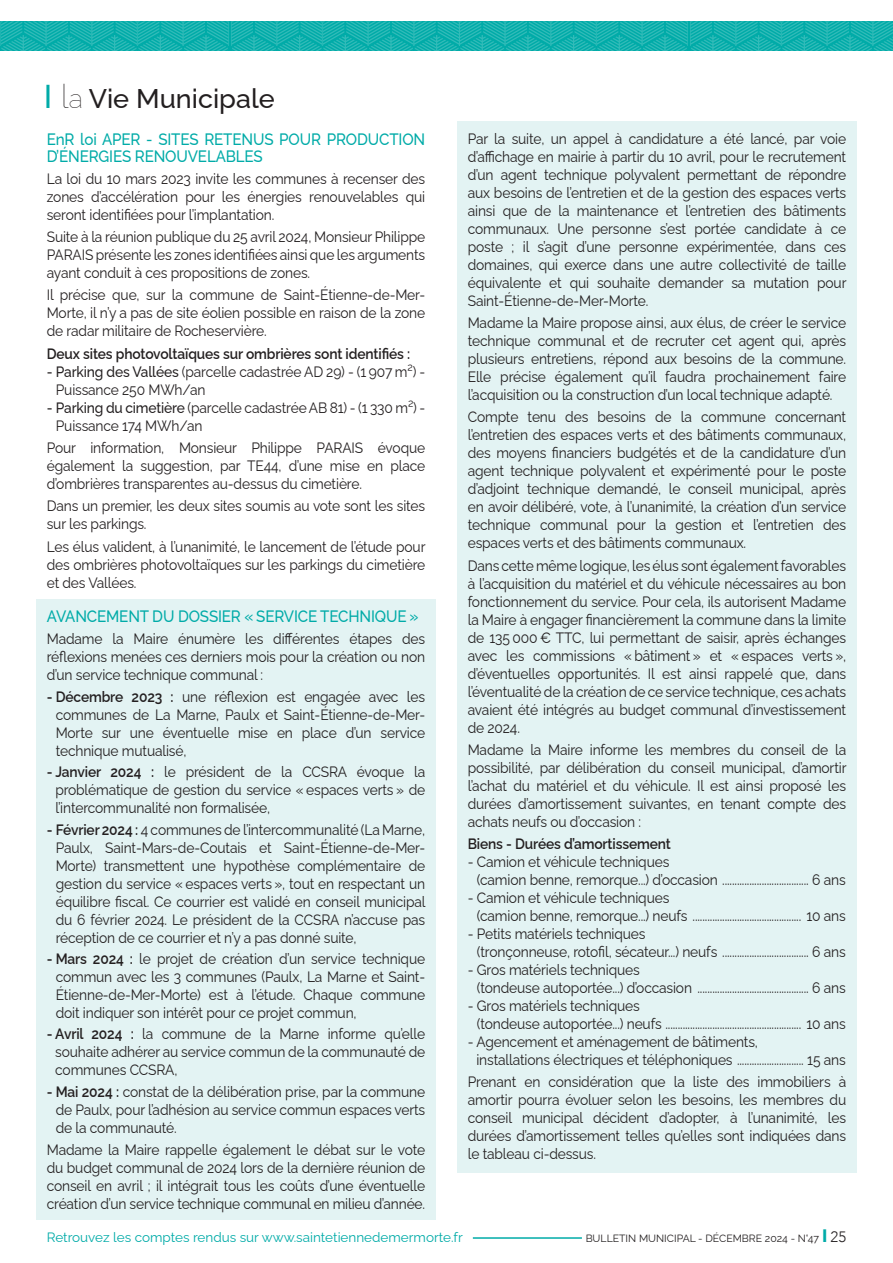
<style>
.page{position:relative;width:893px;height:1263px;background:#fff}
.page>*{position:absolute;margin:0;border:0;box-sizing:border-box;transform-origin:0 0}
.t1{font:500 27px "Raleway";color:#231f20}
.t2{font:500 16.5px/16.5px "Raleway";letter-spacing:-.01em;color:#00aba8;scale:.92 1}
.t3{font:15px/18px "Raleway";letter-spacing:-.01em;color:#231f20;text-align:justify;scale:.92 1}
.t4{font:600 15px "Raleway";letter-spacing:-.01em;color:#231f20;scale:.92 1}
.t5{font:13.5px "Raleway";color:#00aba8}
.t6{font:10.5px "Raleway";color:#231f20}
.s1{font-size:33px;color:#00aba8}
.s2{font-weight:100;font-size:33px}
.s3{font-weight:100}
.s4{font-weight:500}
.s5{font-weight:600}
.s6{font-family:"Avenir";font-weight:900;font-size:18px;color:#00aba8}
.s7{font-family:"Avenir";font-weight:300;font-size:15px}
</style>
<div class="page">
<svg style="left:0;top:21px;width:893px;height:30px;background:#15b1ae"></svg>
<hr style="left:473px;top:1237px;width:109px;height:2px;background:#00aba8">
<div style="left:36px;top:599px;width:400px;height:620px;background:#e3f3f3"></div>
<div style="left:457px;top:121px;width:400px;height:1052px;background:#e3f3f3"></div>
<h1 class="t1" style="left:44px;top:76px;width:232px"><span class="s1">I</span> <span class="s2">l</span><span class="s3">a</span> Vie Municipale</h1>
<p class="t2" style="left:47px;top:129px;width:413px">EnR loi APER - SITES RETENUS POUR PRODUCTION<br>D’ÉNERGIES RENOUVELABLES</p>
<p class="t3" style="left:47px;top:168px;width:413px">La loi du 10 mars 2023 invite les communes à recenser des zones d’accélération pour les énergies renouvelables qui seront identifiées pour l’implantation.</p>
<p class="t3" style="left:47px;top:226px;width:413px">Suite à la réunion publique du 25 avril 2024, Monsieur Philippe PARAIS présente les zones identifiées ainsi que les arguments ayant conduit à ces propositions de zones.</p>
<p class="t3" style="left:47px;top:284px;width:413px">Il précise que, sur la commune de Saint-Étienne-de-Mer-Morte, il n’y a pas de site éolien possible en raison de la zone de radar militaire de Rocheservière.</p>
<p class="t4" style="left:47px;top:341px;width:396px">Deux sites photovoltaïques sur ombrières sont identifiés :</p>
<p class="t3" style="left:56px;top:361px;width:403px;text-indent:-9px"><span class="s4">- Parking des Vallées</span> (parcelle cadastrée AD 29) - (1 907 m²) -<br>Puissance 250 MWh/an</p>
<p class="t3" style="left:56px;top:397px;width:403px;text-indent:-9px"><span class="s4">- Parking du cimetière</span> (parcelle cadastrée AB 81) - (1 330 m²) -<br>Puissance 174 MWh/an</p>
<p class="t3" style="left:47px;top:437px;width:413px">Pour information, Monsieur Philippe PARAIS évoque également la suggestion, par TE44, d’une mise en place d’ombrières transparentes au-dessus du cimetière.</p>
<p class="t3" style="left:47px;top:495px;width:413px">Dans un premier, les deux sites soumis au vote sont les sites sur les parkings.</p>
<p class="t3" style="left:47px;top:535px;width:413px">Les élus valident, à l’unanimité, le lancement de l’étude pour des ombrières photovoltaïques sur les parkings du cimetière et des Vallées.</p>
<p class="t2" style="left:47px;top:606px;width:405px">AVANCEMENT DU DOSSIER « SERVICE TECHNIQUE »</p>
<p class="t3" style="left:47px;top:628px;width:413px">Madame la Maire énumère les différentes étapes des réflexions menées ces derniers mois pour la création ou non d’un service technique communal :</p>
<p class="t3" style="left:56px;top:686px;width:403px;text-indent:-9px"><span class="s5">- Décembre 2023 :</span> une réflexion est engagée avec les communes de La Marne, Paulx et Saint-Étienne-de-Mer-Morte sur une éventuelle mise en place d’un service technique mutualisé,</p>
<p class="t3" style="left:55px;top:761px;width:404px;text-indent:-9px"><span class="s5">- Janvier 2024 :</span> le président de la CCSRA évoque la problématique de gestion du service « espaces verts » de l’intercommunalité non formalisée,</p>
<p class="t3" style="left:56px;top:818px;width:404px;text-indent:-9px"><span class="s5">- Février 2024 :</span> 4 communes de l’intercommunalité (La Marne, Paulx, Saint-Mars-de-Coutais et Saint-Étienne-de-Mer-Morte) transmettent une hypothèse complémentaire de gestion du service « espaces verts », tout en respectant un équilibre fiscal. Ce courrier est validé en conseil municipal du 6 février 2024. Le président de la CCSRA n’accuse pas réception de ce courrier et n’y a pas donné suite,</p>
<p class="t3" style="left:56px;top:948px;width:403px;text-indent:-9px"><span class="s5">- Mars 2024 :</span> le projet de création d’un service technique commun avec les 3 communes (Paulx, La Marne et Saint-Étienne-de-Mer-Morte) est à l’étude. Chaque commune doit indiquer son intérêt pour ce projet commun,</p>
<p class="t3" style="left:55px;top:1023px;width:404px;text-indent:-9px"><span class="s5">- Avril 2024 :</span> la commune de la Marne informe qu’elle souhaite adhérer au service commun de la communauté de communes CCSRA,</p>
<p class="t3" style="left:56px;top:1081px;width:403px;text-indent:-9px"><span class="s5">- Mai 2024 :</span> constat de la délibération prise, par la commune de Paulx, pour l’adhésion au service commun espaces verts de la communauté.</p>
<p class="t3" style="left:47px;top:1139px;width:413px">Madame la Maire rappelle également le débat sur le vote du budget communal de 2024 lors de la dernière réunion de conseil en avril ; il intégrait tous les coûts d’une éventuelle création d’un service technique communal en milieu d’année.</p>
<p class="t3" style="left:468px;top:128px;width:413px">Par la suite, un appel à candidature a été lancé, par voie d’affichage en mairie à partir du 10 avril, pour le recrutement d’un agent technique polyvalent permettant de répondre aux besoins de l’entretien et de la gestion des espaces verts ainsi que de la maintenance et l’entretien des bâtiments communaux. Une personne s’est portée candidate à ce poste ; il s’agit d’une personne expérimentée, dans ces domaines, qui exerce dans une autre collectivité de taille équivalente et qui souhaite demander sa mutation pour Saint-Étienne-de-Mer-Morte.</p>
<p class="t3" style="left:468px;top:312px;width:413px">Madame la Maire propose ainsi, aux élus, de créer le service technique communal et de recruter cet agent qui, après plusieurs entretiens, répond aux besoins de la commune.<br>Elle précise également qu’il faudra prochainement faire l’acquisition ou la construction d’un local technique adapté.</p>
<p class="t3" style="left:468px;top:406px;width:413px">Compte tenu des besoins de la commune concernant l’entretien des espaces verts et des bâtiments communaux, des moyens financiers budgétés et de la candidature d’un agent technique polyvalent et expérimenté pour le poste d’adjoint technique demandé, le conseil municipal, après en avoir délibéré, vote, à l’unanimité, la création d’un service technique communal pour la gestion et l’entretien des espaces verts et des bâtiments communaux.</p>
<p class="t3" style="left:468px;top:555px;width:413px">Dans cette même logique, les élus sont également favorables à l’acquisition du matériel et du véhicule nécessaires au bon fonctionnement du service. Pour cela, ils autorisent Madame la Maire à engager financièrement la commune dans la limite de 135 000 € TTC, lui permettant de saisir, après échanges avec les commissions « bâtiment » et « espaces verts », d’éventuelles opportunités. Il est ainsi rappelé que, dans l’éventualité de la création de ce service technique, ces achats avaient été intégrés au budget communal d’investissement de 2024.</p>
<p class="t3" style="left:468px;top:739px;width:413px">Madame la Maire informe les membres du conseil de la possibilité, par délibération du conseil municipal, d’amortir l’achat du matériel et du véhicule. Il est ainsi proposé les durées d’amortissement suivantes, en tenant compte des achats neufs ou d’occasion :</p>
<p class="t4" style="left:468px;top:832px;width:222px">Biens - Durées d’amortissement</p>
<p class="t3" style="left:477px;top:851px;width:402px;text-indent:-9px">- Camion et véhicule techniques<br>(camion benne, remorque...) d’occasion ................................... 6 ans</p>
<p class="t3" style="left:477px;top:887px;width:402px;text-indent:-9px">- Camion et véhicule techniques<br>(camion benne, remorque...) neufs ............................................ 10 ans</p>
<p class="t3" style="left:477px;top:923px;width:403px;text-indent:-9px">- Petits matériels techniques<br>(tronçonneuse, rotofil, sécateur...) neufs ................................... 6 ans</p>
<p class="t3" style="left:477px;top:959px;width:402px;text-indent:-9px">- Gros matériels techniques<br>(tondeuse autoportée...) d’occasion ............................................. 6 ans</p>
<p class="t3" style="left:477px;top:995px;width:402px;text-indent:-9px">- Gros matériels techniques<br>(tondeuse autoportée...) neufs ....................................................... 10 ans</p>
<p class="t3" style="left:476px;top:1031px;width:403px;text-indent:-9px">- Agencement et aménagement de bâtiments,<br>installations électriques et téléphoniques ........................... 15 ans</p>
<p class="t3" style="left:468px;top:1071px;width:413px">Prenant en considération que la liste des immobiliers à amortir pourra évoluer selon les besoins, les membres du conseil municipal décident d’adopter, à l’unanimité, les durées d’amortissement telles qu’elles sont indiquées dans le tableau ci-dessus.</p>
<p class="t5" style="left:47px;top:1226px;width:417px">Retrouvez les comptes rendus sur www.saintetiennedemermorte.fr</p>
<p class="t6" style="left:586px;top:1229px;width:262px">BULLETIN MUNICIPAL - DÉCEMBRE 2024 - N°47 <span class="s6">I</span> <span class="s7">25</span></p>
</div>
